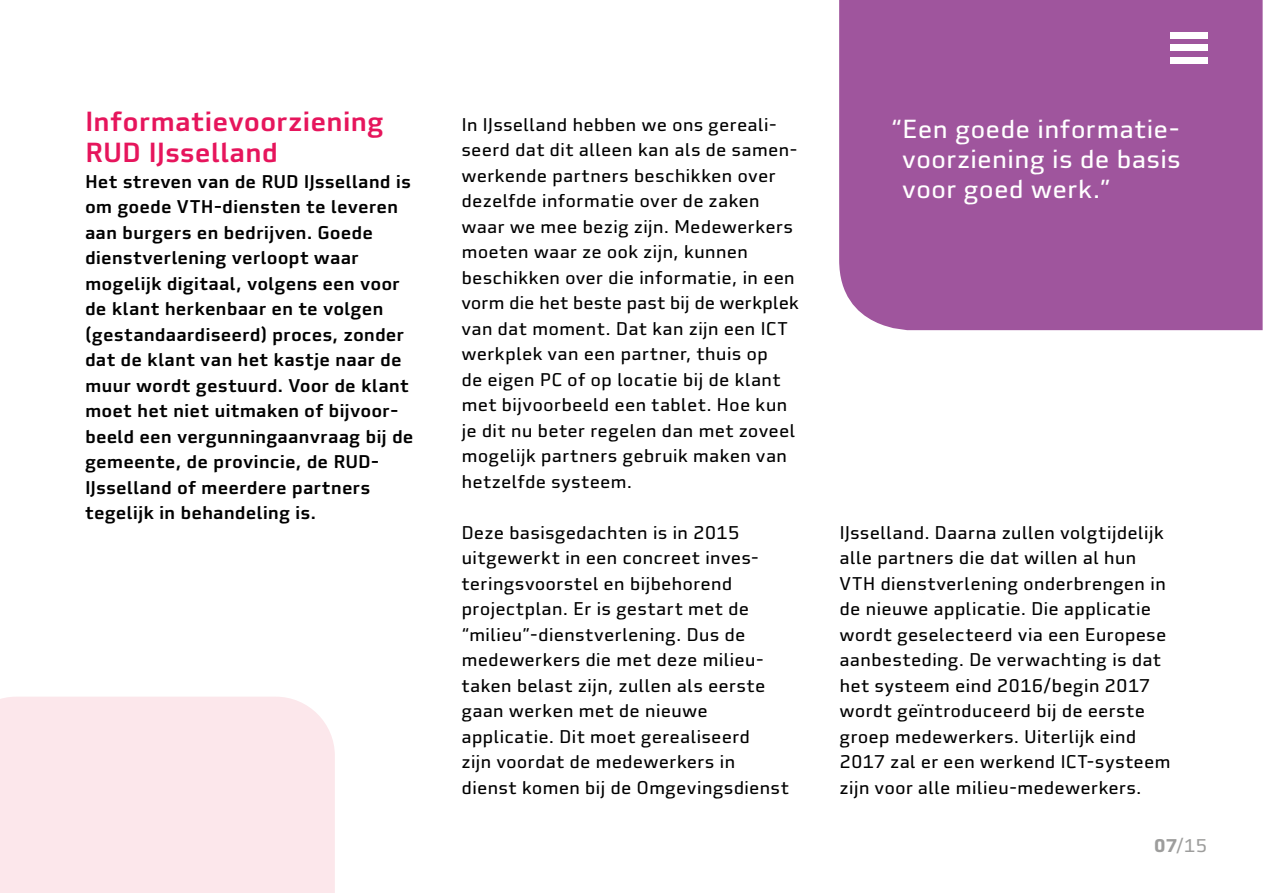
<style>
.page{position:relative;width:1263px;height:893px;background:#fff}
.page>*{position:absolute;margin:0;border:0;box-sizing:border-box;transform-origin:0 0}
.t1{font:500 27px/31.5px "FF Utility Pro";letter-spacing:-.005em;color:#e6155c}
.t2{font:25.5px/30px "FF Utility Pro";color:#fff;text-align:justify}
.t3{font:18px/25.5px "FF Utility Pro";color:#000}
.t4{font:500 18px/25.5px "FF Utility Pro";letter-spacing:-.005em;color:#000}
.t5{font:18px "FF Utility Pro";color:#9d9d9c}
.s1{font-weight:700}
</style>
<div class="page">
<div style="left:0;top:697px;width:335px;height:196px;background:#fce7eb"></div>
<div style="left:839px;top:0;width:423px;height:330px;background:#9f559d"></div>
<div style="left:1171px;top:32px;width:37px;height:7px;background:#fff"></div>
<div style="left:1171px;top:44px;width:37px;height:7px;background:#fff"></div>
<div style="left:1171px;top:57px;width:37px;height:7px;background:#fff"></div>
<h1 class="t1" style="left:85px;top:105px;width:300px">Informatievoorziening<br>RUD IJsselland</h1>
<p class="t4" style="left:85px;top:169px;width:330px">Het streven van de RUD IJsselland is om goede VTH-diensten te leveren aan burgers en bedrijven. Goede dienstverlening verloopt waar mogelijk digitaal, volgens een voor de klant herkenbaar en te volgen (gestandaardiseerd) proces, zonder dat de klant van het kastje naar de muur wordt gestuurd. Voor de klant moet het niet uitmaken of bijvoor&shy;beeld een vergunningaanvraag bij de gemeente, de provincie, de RUD-IJsselland of meerdere partners tegelijk in behandeling is.</p>
<p class="t3" style="left:461px;top:111px;width:339px">In IJsselland hebben we ons gereali&shy;seerd dat dit alleen kan als de samen&shy;werkende partners beschikken over dezelfde informatie over de zaken waar we mee bezig zijn. Medewerkers moeten waar ze ook zijn, kunnen beschikken over die informatie, in een vorm die het beste past bij de werkplek van dat moment. Dat kan zijn een ICT werkplek van een partner, thuis op<br>de eigen PC of op locatie bij de klant met bijvoorbeeld een tablet. Hoe kun je dit nu beter regelen dan met zoveel mogelijk partners gebruik maken van hetzelfde systeem.</p>
<p class="t3" style="left:461px;top:519px;width:329px">Deze basisgedachten is in 2015 uitgewerkt in een concreet inves&shy;teringsvoorstel en bijbehorend projectplan. Er is gestart met de “milieu”-dienstverlening. Dus de medewerkers die met deze milieu&shy;taken belast zijn, zullen als eerste gaan werken met de nieuwe applicatie. Dit moet gerealiseerd<br>zijn voordat de medewerkers in dienst komen bij de Omgevingsdienst</p>
<p class="t3" style="left:839px;top:519px;width:333px">IJsselland. Daarna zullen volgtijdelijk alle partners die dat willen al hun VTH dienstverlening onderbrengen in de nieuwe applicatie. Die applicatie wordt geselecteerd via een Europese aanbesteding. De verwachting is dat het systeem eind 2016/begin 2017 wordt geïntroduceerd bij de eerste groep medewerkers. Uiterlijk eind 2017 zal er een werkend ICT-systeem zijn voor alle milieu-medewerkers.</p>
<h2 class="t2" style="left:902px;top:114px;width:280px;text-indent:-12px">“Een goede informatie&shy;voorziening is de basis voor goed werk.”</h2>
<p class="t5" style="left:1154px;top:835px;width:55px"><span class="s1">07</span>/15</p>
</div>
